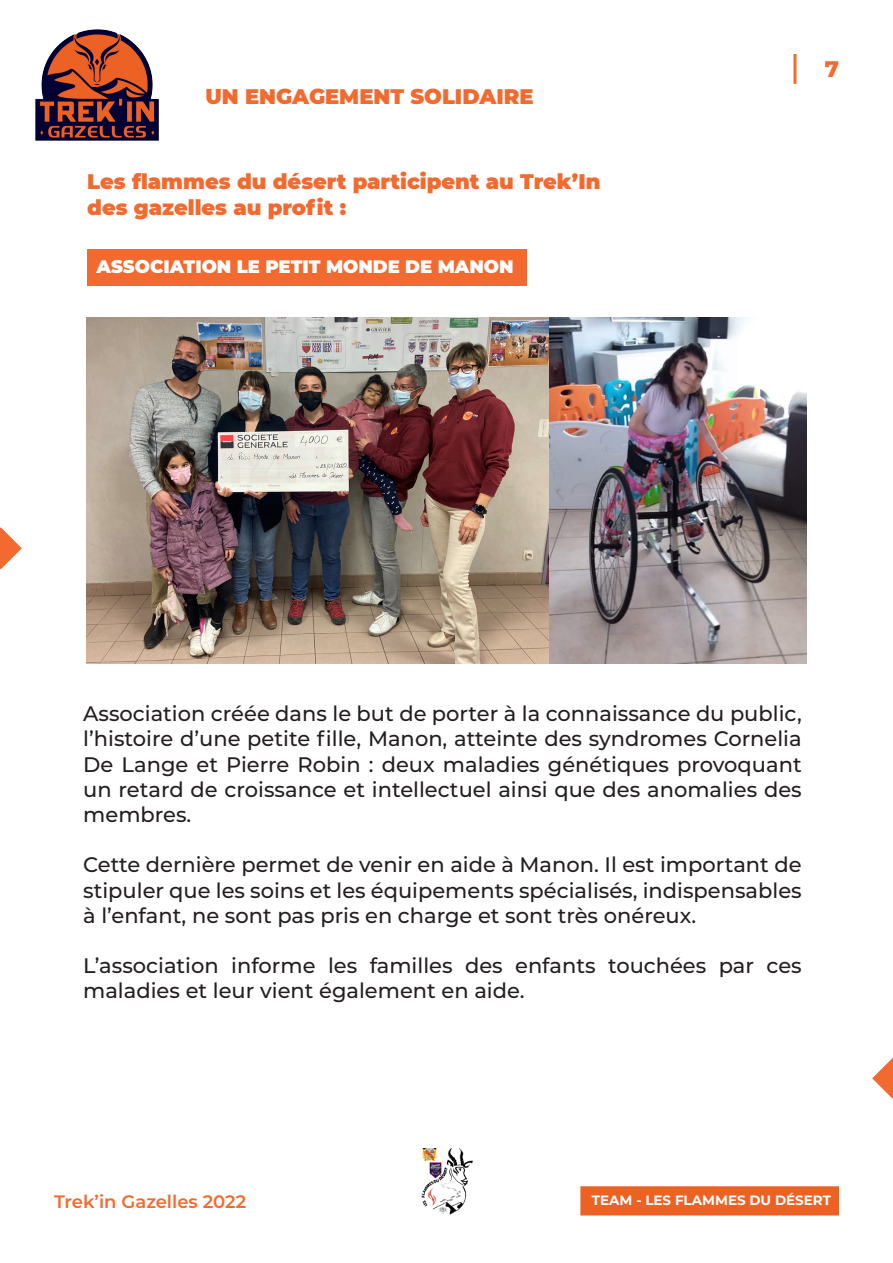
<style>
.page{position:relative;width:893px;height:1263px;background:#fff}
.page>*{position:absolute;margin:0;border:0;box-sizing:border-box;transform-origin:0 0}
.t1{font:800 22.5px "Montserrat";color:#f26a2f}
.t2{font:500 21px/25.2px "Montserrat";color:#231f20;text-align:justify}
.t3{font:900 21px/25.2px "Montserrat";color:#f26a2f}
.t4{font:900 18px "Montserrat";color:#fff}
.t5{font:600 18px "Montserrat";color:#f26a2f}
.t6{font:700 13.5px "Montserrat";color:#fff}
</style>
<div class="page">
<hr style="left:793px;top:54px;width:3px;height:30px;background:#f26a2f">
<svg style="left:0;top:527px;width:22px;height:43px"></svg>
<svg style="left:872px;top:1057px;width:21px;height:42px"></svg>
<img style="left:35px;top:29px;width:124px;height:112px">
<div style="left:580px;top:1186px;width:259px;height:29px;background:#ec6225;border:2px solid #ec6225"></div>
<img style="left:421px;top:1148px;width:51px;height:67px">
<div style="left:87px;top:249px;width:439px;height:37px;background:#f26a2f"></div>
<img style="left:87px;top:317px;width:719px;height:346px">
<p class="t3" style="left:205px;top:83px;width:329px">UN ENGAGEMENT SOLIDAIRE</p>
<p class="t3" style="left:87px;top:168px;width:515px">Les flammes du désert participent au Trek’In des gazelles au profit :</p>
<p class="t4" style="left:97px;top:253px;width:418px">ASSOCIATION LE PETIT MONDE DE MANON</p>
<p class="t1" style="left:825px;top:52px;width:16px">7</p>
<p class="t2" style="left:83px;top:700px;width:720px">Association créée dans le but de porter à la connaissance du public, l’histoire d’une petite fille, Manon, atteinte des syndromes Cornelia De Lange et Pierre Robin : deux maladies génétiques provoquant un retard de croissance et intellectuel ainsi que des anomalies des membres.</p>
<p class="t2" style="left:83px;top:851px;width:720px">Cette dernière permet de venir en aide à Manon. Il est important de stipuler que les soins et les équipements spécialisés, indispensables à l’enfant, ne sont pas pris en charge et sont très onéreux.</p>
<p class="t2" style="left:83px;top:952px;width:720px">L’association informe les familles des enfants touchées par ces maladies et leur vient également en aide.</p>
<p class="t5" style="left:54px;top:1189px;width:194px">Trek’in Gazelles 2022</p>
<p class="t6" style="left:592px;top:1190px;width:241px">TEAM - LES FLAMMES DU DÉSERT</p>
</div>
